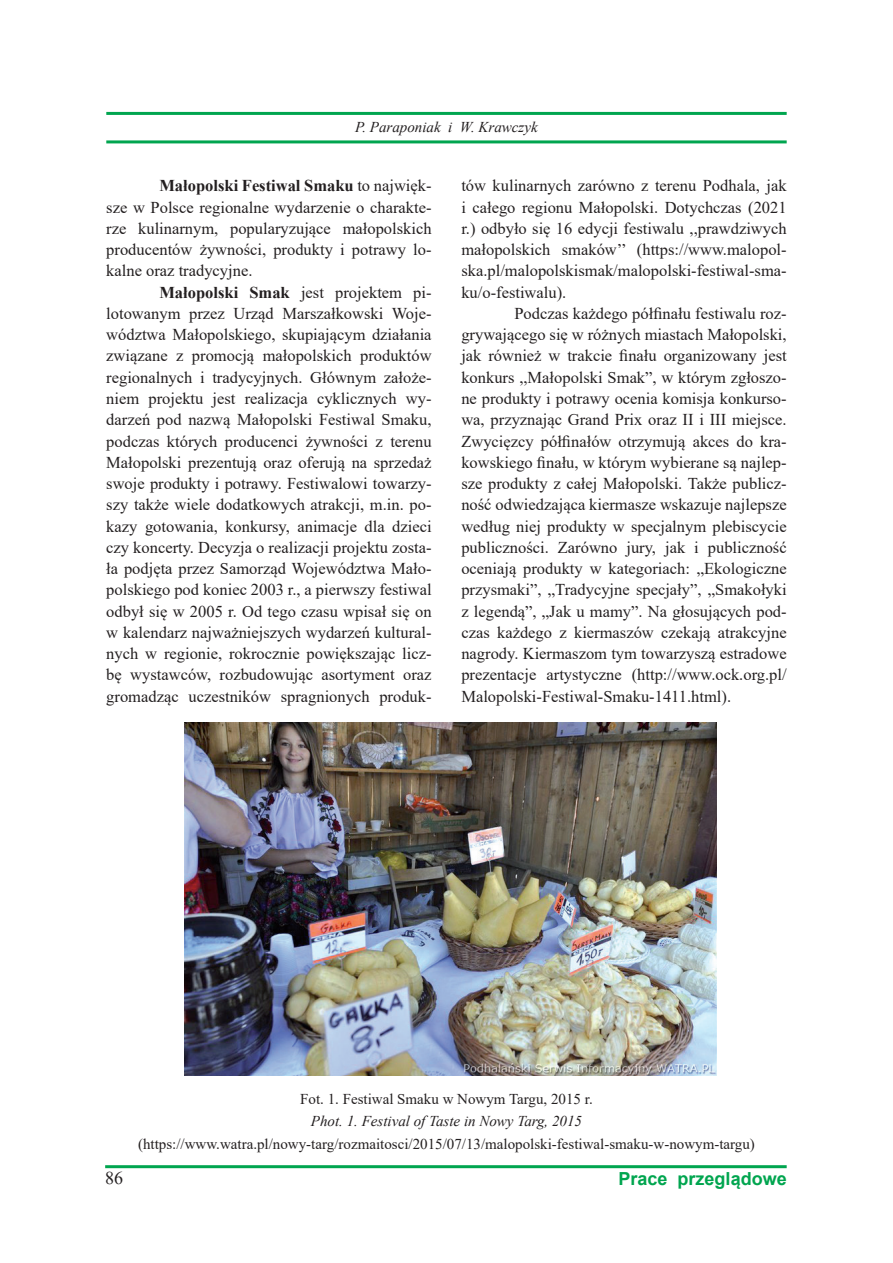
<style>
.page{position:relative;width:893px;height:1263px;background:#fff}
.page>*{position:absolute;margin:0;border:0;box-sizing:border-box;transform-origin:0 0}
.t1{font:700 18px "Arial";color:#00a54f}
.t2{font:18px "Times New Roman";color:#231f20}
.No_Spacing{font:16.5px/21.3px "Times New Roman";color:#231f20;text-align:justify}
.t3{font:15px "Times New Roman";color:#231f20}
.t4{font:italic 15px "Times New Roman";color:#231f20}
.s1{font-weight:700}
</style>
<div class="page">
<hr style="left:106px;top:112px;width:681px;height:3px;background:#00a54f">
<hr style="left:106px;top:140px;width:681px;height:3px;background:#00a54f">
<hr style="left:105px;top:1165px;width:682px;height:3px;background:#00a54f">
<img style="left:185px;top:723px;width:531px;height:353px">
<p class="t4" style="left:355px;top:117px;width:184px">P. Paraponiak i W. Krawczyk</p>
<p class="No_Spacing" style="left:106px;top:175px;width:327px;text-indent:53px"><span class="s1">Małopolski Festiwal Smaku</span> to najwięk&shy;sze w Polsce regionalne wydarzenie o charakte&shy;rze kulinarnym, popularyzujące małopolskich producentów żywności, produkty i potrawy lo&shy;kalne oraz tradycyjne.</p>
<p class="No_Spacing" style="left:106px;top:281px;width:327px;text-indent:53px"><span class="s1">Małopolski Smak</span> jest projektem pi&shy;lotowanym przez Urząd Marszałkowski Woje&shy;wództwa Małopolskiego, skupiającym działania związane z promocją małopolskich produktów regionalnych i tradycyjnych. Głównym założe&shy;niem projektu jest realizacja cyklicznych wy&shy;darzeń pod nazwą Małopolski Festiwal Smaku, podczas których producenci żywności z terenu Małopolski prezentują oraz oferują na sprzedaż swoje produkty i potrawy. Festiwalowi towarzy&shy;szy także wiele dodatkowych atrakcji, m.in. po&shy;kazy gotowania, konkursy, animacje dla dzieci czy koncerty. Decyzja o realizacji projektu zosta&shy;ła podjęta przez Samorząd Województwa Mało&shy;polskiego pod koniec 2003 r., a pierwszy festiwal odbył się w 2005 r. Od tego czasu wpisał się on w kalendarz najważniejszych wydarzeń kultural&shy;nych w regionie, rokrocznie powiększając licz&shy;bę wystawców, rozbudowując asortyment oraz gromadząc uczestników spragnionych produk-</p>
<p class="No_Spacing" style="left:461px;top:175px;width:327px">tów kulinarnych zarówno z terenu Podhala, jak i całego regionu Małopolski. Dotychczas (2021 r.) odbyło się 16 edycji festiwalu ,,prawdziwych małopolskich smaków’’ (https://www.malopol&shy;ska.pl/malopolskismak/malopolski-festiwal-sma&shy;ku/o-festiwalu).</p>
<p class="No_Spacing" style="left:461px;top:302px;width:327px;text-indent:53px">Podczas każdego półfinału festiwalu roz&shy;grywającego się w różnych miastach Małopolski, jak również w trakcie finału organizowany jest konkurs ,,Małopolski Smak”, w którym zgłoszo&shy;ne produkty i potrawy ocenia komisja konkurso&shy;wa, przyznając Grand Prix oraz II i III miejsce.<br>Zwycięzcy półfinałów otrzymują akces do kra&shy;kowskiego finału, w którym wybierane są najlep&shy;sze produkty z całej Małopolski. Także publicz&shy;ność odwiedzająca kiermasze wskazuje najlepsze według niej produkty w specjalnym plebiscycie publiczności. Zarówno jury, jak i publiczność oceniają produkty w kategoriach: „Ekologiczne przysmaki”, „Tradycyjne specjały”, „Smakołyki z legendą”, „Jak u mamy”. Na głosujących pod&shy;czas każdego z kiermaszów czekają atrakcyjne nagrody. Kiermaszom tym towarzyszą estradowe prezentacje artystyczne (http://www.ock.org.pl/ Malopolski-Festiwal-Smaku-1411.html).</p>
<p class="t3" style="left:300px;top:1088px;width:294px">Fot. 1. Festiwal Smaku w Nowym Targu, 2015 r.</p>
<p class="t4" style="left:311px;top:1111px;width:273px">Phot. 1. Festival of Taste in Nowy Targ, 2015</p>
<p class="t3" style="left:138px;top:1133px;width:618px">(https://www.watra.pl/nowy-targ/rozmaitosci/2015/07/13/malopolski-festiwal-smaku-w-nowym-targu)</p>
<p class="t2" style="left:105px;top:1165px;width:19px">86</p>
<p class="t1" style="left:619px;top:1166px;width:170px">Prace przeglądowe</p>
</div>
